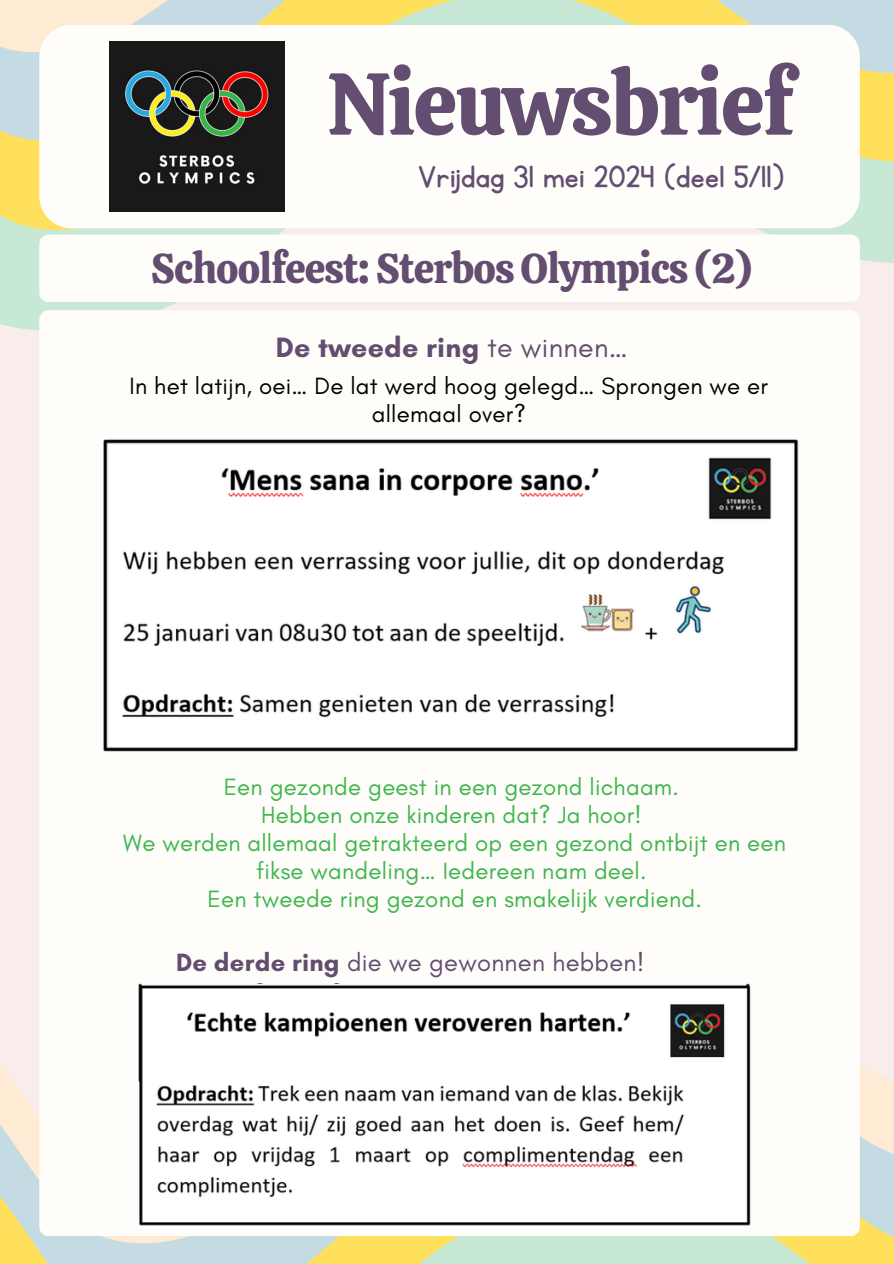
<style>
.page{position:relative;width:894px;height:1264px;background:#fff}
.page>*{position:absolute;margin:0;border:0;box-sizing:border-box;transform-origin:0 0}
.t1{font:87.75px "Calistoga";letter-spacing:-.025em;color:#634d70}
.t2{font:41.25px "Calistoga";letter-spacing:-.025em;color:#634d70}
.t3{font:35.7px "KG Primary Penmanship";letter-spacing:.01em;color:#634d70}
.t4{font:700 28.5px "Glacial Indifference";letter-spacing:.01em;color:#634d70}
.t5{font:25.5px "Glacial Indifference";letter-spacing:.01em;color:#634d70}
.t6{font:24px/28.2px "Glacial Indifference";letter-spacing:.01em;color:#3eb64d;text-align:center}
.t7{font:24px/28.2px "Glacial Indifference";letter-spacing:.01em;color:#000;text-align:center}
.s1{font-weight:400}
.s2{font-weight:700}
</style>
<div class="page">
<div style="left:0;top:0;width:893px;height:1263px;background:#f8edeb"></div>
<svg style="left:0;top:0;width:893px;height:332px"></svg>
<div style="left:39px;top:25px;width:820px;height:203px;background:#fffdfa;border-radius:32px"></div>
<svg style="left:0;top:1069px;width:893px;height:89px;fill:#ffead4"></svg>
<svg style="left:0;top:1158px;width:893px;height:105px;background:#d6e1bc"></svg>
<img style="left:110px;top:41px;width:174px;height:170px">
<div style="left:39px;top:234px;width:820px;height:68px;background:#fffdfa;border-radius:9px"></div>
<div style="left:39px;top:310px;width:820px;height:925px;background:#fffdfa;border-radius:9px"></div>
<img style="left:103px;top:439px;width:696px;height:313px">
<img style="left:138px;top:983px;width:613px;height:243px">
<p class="t1" style="left:326px;top:47px;width:469px">Nieuwsbrief</p>
<p class="t3" style="left:418px;top:160px;width:367px">Vrijdag 31 mei 2024 (deel 5/11)</p>
<p class="t2" style="left:151px;top:242px;width:603px">Schoolfeest: Sterbos Olympics (2)</p>
<p class="t4" style="left:276px;top:330px;width:353px">De tweede ring <span class="s1">te winnen…</span></p>
<p class="t7" style="left:129px;top:371px;width:640px">In het latijn, oei… De lat werd hoog gelegd… Sprongen we er allemaal over?</p>
<p class="t6" style="left:224px;top:772px;width:456px">Een gezonde geest in een gezond lichaam.</p>
<p class="t6" style="left:261px;top:800px;width:382px">Hebben onze kinderen dat? Ja hoor!</p>
<p class="t6" style="left:123px;top:828px;width:664px">We werden allemaal getrakteerd op een gezond ontbijt en een fikse wandeling… Iedereen nam deel.</p>
<p class="t6" style="left:207px;top:884px;width:495px">Een tweede ring gezond en smakelijk verdiend.</p>
<h4 class="t5" style="left:176px;top:946px;width:470px"><span class="s2">De derde ring</span> die we gewonnen hebben!</h4>
</div>
